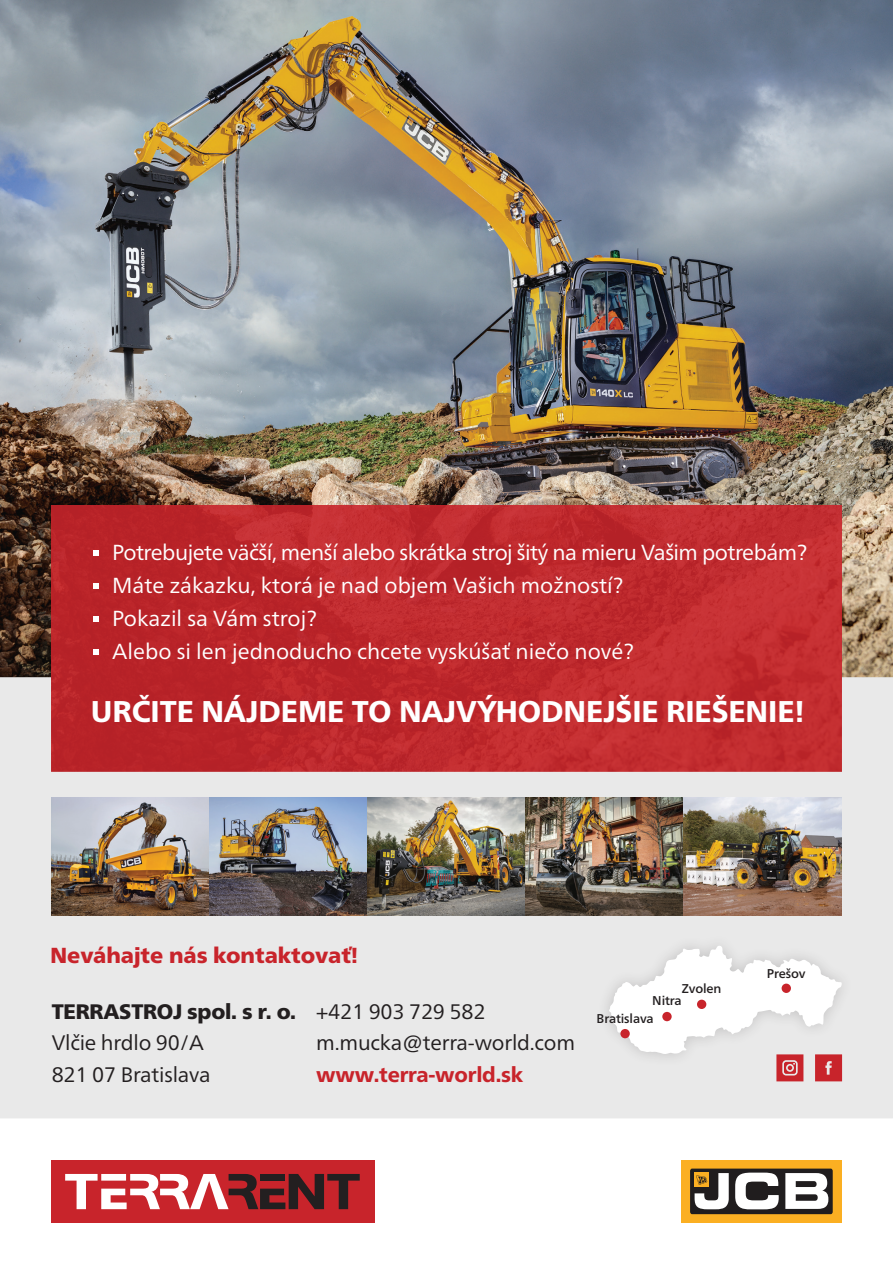
<style>
.page{position:relative;width:893px;height:1263px;background:#fff}
.page>*{position:absolute;margin:0;border:0;box-sizing:border-box;transform-origin:0 0}
.t1{font:800 30px "Frutiger Neue LT Pro";letter-spacing:-.005em;color:#fff}
.t2{font:21.75px "Frutiger Neue LT Pro";color:#fff}
.t3{font:21.75px "Frutiger Neue LT Pro";letter-spacing:-.025em;color:#fff}
.t4{font:900 21.75px "Frutiger Neue LT Pro";color:#c8242b}
.t5{font:21px "Frutiger Neue LT Pro";letter-spacing:-.01em;color:#231f20}
.t6{font:900 21px "Frutiger Neue LT Pro";letter-spacing:-.01em;color:#231f20}
.t7{font:800 21px "Frutiger Neue LT Pro";letter-spacing:-.01em;color:#c8242b}
.t8{font:500 12.75px "Frutiger Neue LT Pro";letter-spacing:-.01em;color:#231f20}
</style>
<div class="page">
<img style="left:0;top:0;width:893px;height:677px">
<div style="left:51px;top:505px;width:791px;height:267px;background:#be292d"></div>
<svg style="left:0;top:677px;width:893px;height:441px;fill:#e9e9e9"></svg>
<div style="left:681px;top:1159px;width:161px;height:63px;background:#fbaf22"></div>
<svg style="left:690px;top:1168px;width:143px;height:46px;background:#89847e"></svg>
<div style="left:51px;top:1159px;width:323px;height:63px;background:#c8242b"></div>
<svg style="left:65px;top:1174px;width:295px;height:35px"></svg>
<img style="left:51px;top:797px;width:791px;height:119px">
<div style="left:596px;top:932px;width:259px;height:135px;background:#e9e9e9"></div>
<svg style="left:609px;top:946px;width:233px;height:135px"></svg>
<div style="left:620px;top:1029px;width:10px;height:9px;background:#c8242b;border-radius:50%"></div>
<div style="left:662px;top:1012px;width:10px;height:9px;background:#c8242b;border-radius:50%"></div>
<div style="left:697px;top:1000px;width:9px;height:9px;background:#c8242b;border-radius:50%"></div>
<div style="left:782px;top:983px;width:9px;height:10px;background:#c8242b;border-radius:50%"></div>
<svg style="left:93px;top:550px;width:5px;height:6px"></svg>
<svg style="left:93px;top:583px;width:5px;height:6px"></svg>
<svg style="left:93px;top:616px;width:5px;height:6px"></svg>
<svg style="left:93px;top:649px;width:5px;height:6px"></svg>
<p class="t3" style="left:112px;top:539px;width:696px">Potrebujete väčší, menší alebo skrátka stroj šitý na mieru Vašim potrebám?</p>
<p class="t2" style="left:112px;top:572px;width:513px">Máte zákazku, ktorá je nad objem Vašich možností?</p>
<p class="t2" style="left:112px;top:605px;width:206px">Pokazil sa Vám stroj?</p>
<p class="t2" style="left:112px;top:638px;width:523px">Alebo si len jednoducho chcete vyskúšať niečo nové?</p>
<p class="t1" style="left:91px;top:694px;width:715px">URČITE NÁJDEME TO NAJVÝHODNEJŠIE RIEŠENIE!</p>
<p class="t4" style="left:51px;top:942px;width:309px">Neváhajte nás kontaktovať!</p>
<p class="t5" style="left:316px;top:999px;width:171px">+421 903 729 582</p>
<p class="t5" style="left:316px;top:1030px;width:260px">m.mucka@terra-world.com</p>
<p class="t7" style="left:316px;top:1062px;width:209px">www.terra-world.sk</p>
<p class="t6" style="left:52px;top:999px;width:246px">TERRASTROJ spol. s r. o.</p>
<p class="t5" style="left:52px;top:1030px;width:154px">Vlčie hrdlo 90/A</p>
<p class="t5" style="left:52px;top:1062px;width:161px">821 07 Bratislava</p>
<p class="t8" style="left:682px;top:981px;width:41px">Zvolen</p>
<p class="t8" style="left:652px;top:993px;width:31px">Nitra</p>
<p class="t8" style="left:597px;top:1010px;width:58px">Bratislava</p>
<p class="t8" style="left:767px;top:965px;width:40px">Prešov</p>
</div>
